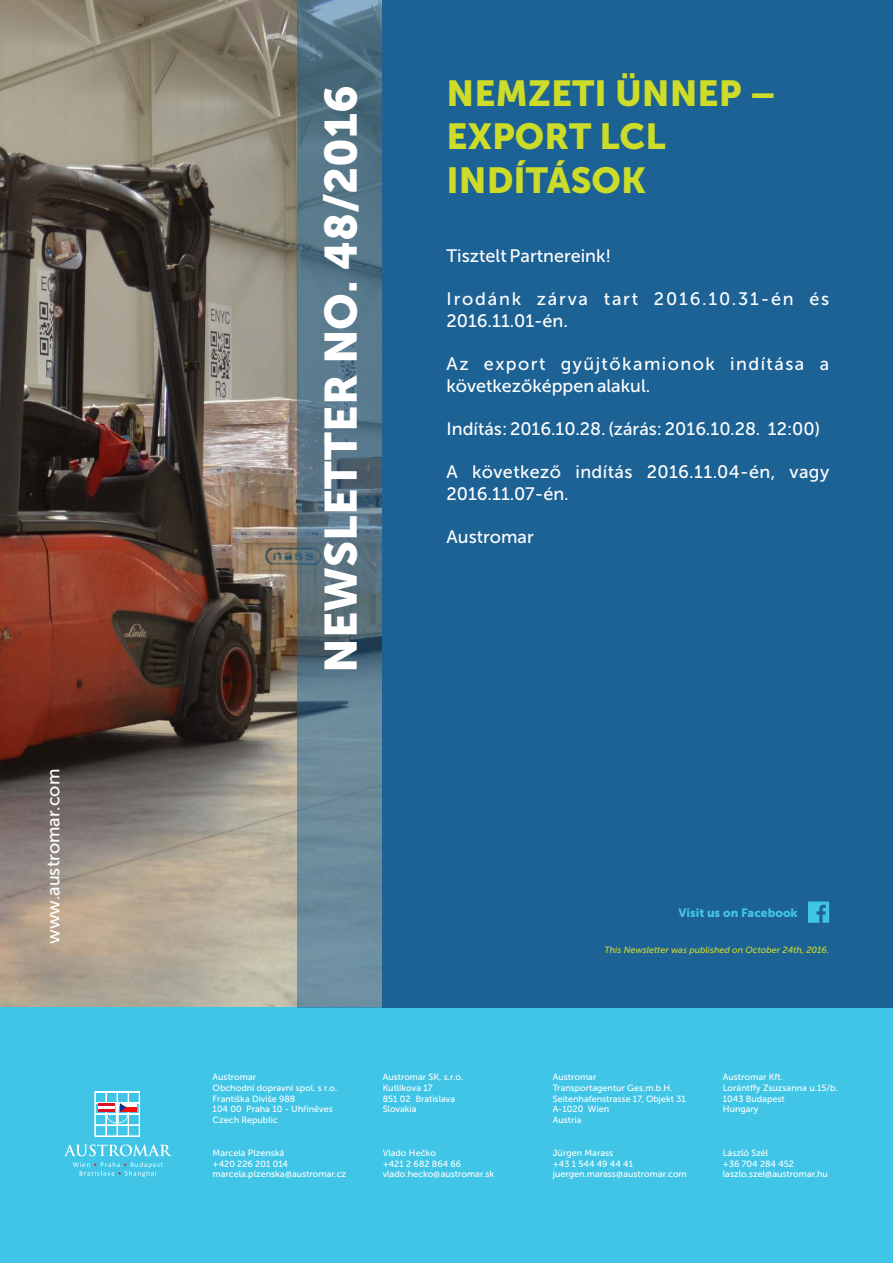
<style>
.page{position:relative;width:893px;height:1263px;background:#fff}
.page>*{position:absolute;margin:0;border:0;box-sizing:border-box;transform-origin:0 0}
.t1{font:700 45px "Museo Sans";color:#fff}
.t2{font:700 36px/43.2px "Museo Sans";color:#cddc28}
.t3{font:18px "Museo Sans 500";color:#fff}
.t4{font:18px/21.6px "Museo Sans 500";letter-spacing:.08em;color:#fff}
.t5{font:18px/21.6px "Museo Sans 500";letter-spacing:.02em;color:#fff}
.t6{font:18px/21.6px "Museo Sans 500";letter-spacing:.1em;color:#fff}
.t7{font:12px "Museo Sans 900";color:#40c5e6}
.t8{font:9px/10.8px "Museo Sans 500";color:#fff}
.t9{font:italic 9px "Museo Sans 500";color:#cddc28}
</style>
<div class="page">
<img style="left:0;top:0;width:298px;height:1008px">
<div style="left:0;top:1008px;width:893px;height:255px;background:#40c5e6"></div>
<div style="left:383px;top:0;width:510px;height:1008px;background:#1d6295"></div>
<div style="left:298px;top:0;width:85px;height:1008px;background:#1d6295;opacity:.5"></div>
<svg style="left:95px;top:1092px;width:45px;height:44px"></svg>
<svg style="left:64px;top:1144px;width:108px;height:12px"></svg>
<svg style="left:73px;top:1162px;width:90px;height:15px"></svg>
<svg style="left:808px;top:901px;width:21px;height:22px"></svg>
<h3 class="t3" style="left:46px;top:944px;width:177px;rotate:-90deg">www.austromar.com</h3>
<h1 class="t1" style="left:323px;top:673px;width:589px;rotate:-90deg">NEWSLETTER NO. 48/2016</h1>
<h2 class="t2" style="left:447px;top:76px;width:331px">NEMZETI ÜNNEP –<br>EXPORT LCL<br>INDÍTÁSOK</h2>
<h3 class="t3" style="left:447px;top:249px;width:166px">Tisztelt Partnereink!</h3>
<h3 class="t6" style="left:447px;top:290px;width:384px">Irodánk zárva tart 2016.10.31-én és<br>2016.11.01-én.</h3>
<h3 class="t4" style="left:447px;top:355px;width:384px">Az export gyűjtőkamionok indítása a következőképpen alakul.</h3>
<h3 class="t3" style="left:447px;top:421px;width:375px">Indítás: 2016.10.28. (zárás: 2016.10.28. 12:00)</h3>
<h3 class="t5" style="left:447px;top:463px;width:384px">A következő indítás 2016.11.04-én, vagy<br>2016.11.07-én.</h3>
<h3 class="t3" style="left:447px;top:529px;width:89px">Austromar</h3>
<p class="t8" style="left:213px;top:1072px;width:126px">Austromar<br>Obchodní dopravní spol. s r.o.<br>Františka Diviše 988<br>104 00 Praha 10 - Uhříněves<br>Czech Republic</p>
<p class="t8" style="left:213px;top:1148px;width:135px">Marcela Plzenská<br>+420 226 201 014 marcela.plzenska@austromar.cz</p>
<p class="t8" style="left:383px;top:1072px;width:82px">Austromar SK, s.r.o.<br>Kutlíkova 17<br>851 02 Bratislava<br>Slovakia</p>
<p class="t8" style="left:383px;top:1148px;width:113px">Vlado Hečko<br>+421 2 682 864 66 vlado.hecko@austromar.sk</p>
<h3 class="t7" style="left:678px;top:908px;width:121px">Visit us on Facebook</h3>
<p class="t9" style="left:604px;top:946px;width:226px">This Newsletter was published on October 24th, 2016.</p>
<p class="t8" style="left:553px;top:1072px;width:135px">Austromar<br>Transportagentur Ges.m.b.H.<br>Seitenhafenstrasse 17, Objekt 31<br>A-1020 Wien<br>Austria</p>
<p class="t8" style="left:553px;top:1148px;width:136px">Jürgen Marass<br>+43 1 544 49 44 41 juergen.marass@austromar.com</p>
<p class="t8" style="left:723px;top:1072px;width:116px">Austromar Kft.<br>Lorántffy Zsuzsanna u.15/b.<br>1043 Budapest<br>Hungary</p>
<p class="t8" style="left:723px;top:1148px;width:107px">László Szél<br>+36 704 284 452 laszlo.szel@austromar.hu</p>
</div>
